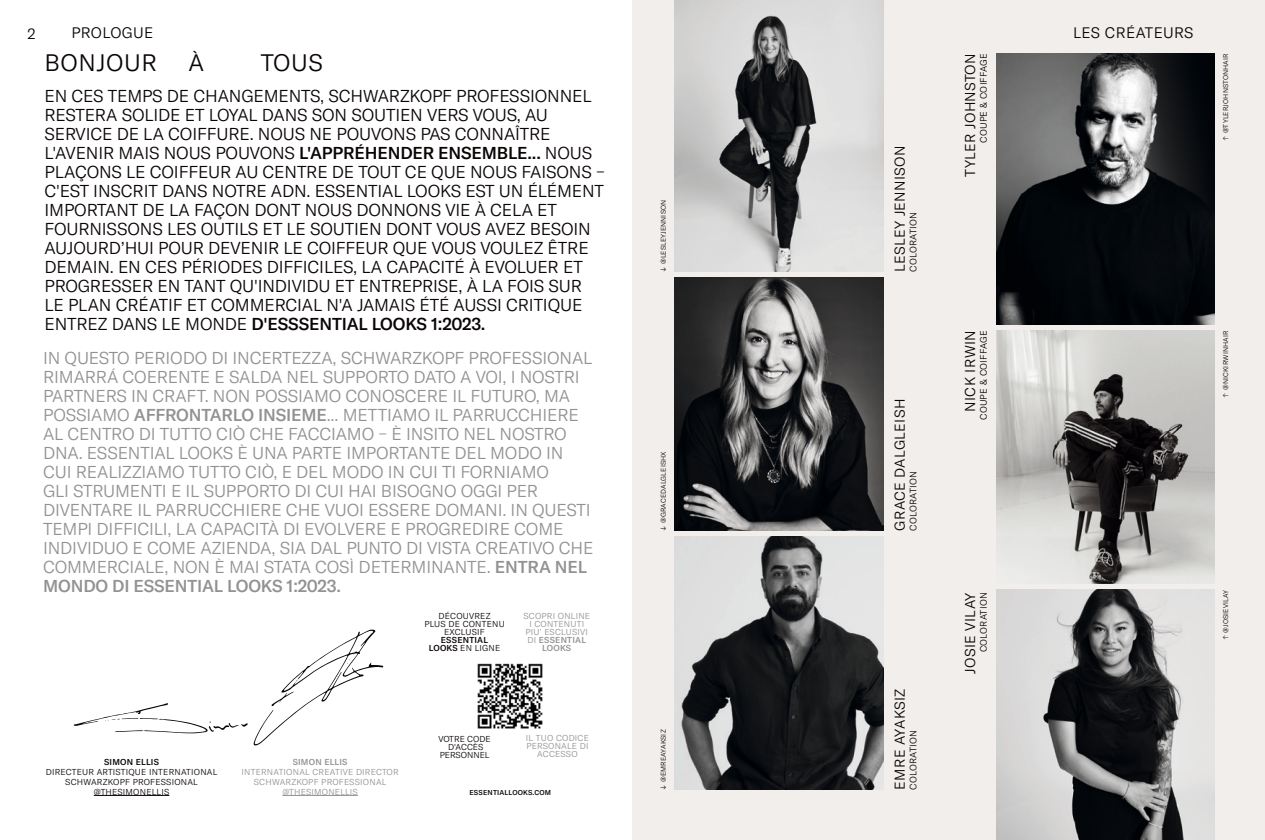
<style>
.page{position:relative;width:1265px;height:840px;background:#fff}
.page>*{position:absolute;margin:0;border:0;box-sizing:border-box;transform-origin:0 0}
.t1{font:300 23.5px "GT America";letter-spacing:.025em;color:#0a0504}
.t2{font:300 17px/19px "GT America";letter-spacing:-.01em;color:#0a0504}
.t3{font:300 17px/19px "GT America";letter-spacing:-.01em;color:#929292}
.t4{font:300 15px "GT America";letter-spacing:.025em;color:#0a0504}
.t5{font:300 14.1px "GT America";letter-spacing:.025em;color:#0a0504}
.t6{font:300 9.2px "GT America";letter-spacing:.025em;color:#0a0504}
.t7{font:300 8.5px/8px "GT America";letter-spacing:.025em;color:#929292;text-align:center}
.t8{font:300 8.5px/10px "GT America";letter-spacing:.025em;color:#0a0504;text-align:center}
.t9{font:500 8.5px/8px "GT America";letter-spacing:.025em;color:#0a0504;text-align:center}
.t10{font:300 8.5px/8px "GT America";color:#0a0504;text-align:center}
.t11{font:500 8.5px "GT America";letter-spacing:.025em;color:#929292}
.t12{font:500 7px "GT America";letter-spacing:.025em;color:#0a0504}
.t13{font:300 6.8px "GT America";letter-spacing:.025em;color:#0a0504}
.s1{font-weight:500}
.s2{font-weight:400}
.s3{font-weight:300}
</style>
<div class="page">
<div style="left:632px;top:0;width:632px;height:839px;background:#f1eeeb"></div>
<img style="left:674px;top:277px;width:209px;height:253px">
<img style="left:996px;top:330px;width:218px;height:253px">
<img style="left:674px;top:536px;width:209px;height:253px">
<img style="left:996px;top:589px;width:218px;height:250px">
<img style="left:674px;top:0;width:209px;height:271px">
<img style="left:477px;top:663px;width:65px;height:64px">
<img style="left:996px;top:54px;width:218px;height:270px">
<svg style="left:74px;top:629px;width:309px;height:116px"></svg>
<hr style="left:282px;top:794px;width:76px;height:1px;background:#929292">
<hr style="left:94px;top:794px;width:75px;height:1px;background:#0a0504">
<p class="t4" style="left:27px;top:25px;width:10px">2</p>
<p class="t4" style="left:71px;top:24px;width:83px">PROLOGUE</p>
<p class="t4" style="left:1072px;top:24px;width:122px">LES CRÉATEURS</p>
<h1 class="t1" style="left:45px;top:49px;width:114px">BONJOUR</h1>
<h1 class="t1" style="left:189px;top:49px;width:17px">À</h1>
<h1 class="t1" style="left:261px;top:49px;width:64px">TOUS</h1>
<p class="t5" style="left:961px;top:177px;width:125px;rotate:-90deg">TYLER JOHNSTON</p>
<p class="t6" style="left:978px;top:143px;width:91px;rotate:-90deg">COUPE &amp; COIFFAGE</p>
<p class="t2" style="left:45px;top:86px;width:561px">EN CES TEMPS DE CHANGEMENTS, SCHWARZKOPF PROFESSIONNEL RESTERA SOLIDE ET LOYAL DANS SON SOUTIEN VERS VOUS, AU SERVICE DE LA COIFFURE. NOUS NE POUVONS PAS CONNAÎTRE L'AVENIR MAIS NOUS POUVONS <span class="s1">L'APPRÉHENDER ENSEMBLE...</span> NOUS PLAÇONS LE COIFFEUR AU CENTRE DE TOUT CE QUE NOUS FAISONS – C'EST INSCRIT DANS NOTRE ADN. ESSENTIAL LOOKS EST UN ÉLÉMENT IMPORTANT DE LA FAÇON DONT NOUS DONNONS VIE À CELA ET FOURNISSONS LES OUTILS ET LE SOUTIEN DONT VOUS AVEZ BESOIN AUJOURD’HUI POUR DEVENIR LE COIFFEUR QUE VOUS VOULEZ ÊTRE DEMAIN. EN CES PÉRIODES DIFFICILES, LA CAPACITÉ À EVOLUER ET PROGRESSER EN TANT QU'INDIVIDU ET ENTREPRISE, À LA FOIS SUR LE PLAN CRÉATIF ET COMMERCIAL N'A JAMAIS ÉTÉ AUSSI CRITIQUE ENTREZ DANS LE MONDE <span class="s1">D'ESSSENTIAL LOOKS 1:2023.</span></p>
<p class="t5" style="left:891px;top:271px;width:128px;rotate:-90deg">LESLEY JENNISON</p>
<p class="t13" style="left:659px;top:271px;width:73px;rotate:-90deg"><span class="s2">↓</span> @LESLEYJENNISON</p>
<p class="t6" style="left:907px;top:271px;width:61px;rotate:-90deg">COLORATION</p>
<p class="t5" style="left:961px;top:411px;width:83px;rotate:-90deg">NICK IRWIN</p>
<p class="t6" style="left:978px;top:420px;width:91px;rotate:-90deg">COUPE &amp; COIFFAGE</p>
<p class="t3" style="left:43px;top:348px;width:552px">IN QUESTO PERIODO DI INCERTEZZA, SCHWARZKOPF PROFESSIONAL RIMARRÁ COERENTE E SALDA NEL SUPPORTO DATO A VOI, I NOSTRI PARTNERS IN CRAFT. NON POSSIAMO CONOSCERE IL FUTURO, MA POSSIAMO <span class="s1">AFFRONTARLO INSIEME</span>... METTIAMO IL PARRUCCHIERE AL CENTRO DI TUTTO CIÒ CHE FACCIAMO – È INSITO NEL NOSTRO DNA. ESSENTIAL LOOKS È UNA PARTE IMPORTANTE DEL MODO IN CUI REALIZZIAMO TUTTO CIÒ, E DEL MODO IN CUI TI FORNIAMO<br>GLI STRUMENTI E IL SUPPORTO DI CUI HAI BISOGNO OGGI PER DIVENTARE IL PARRUCCHIERE CHE VUOI ESSERE DOMANI. IN QUESTI TEMPI DIFFICILI, LA CAPACITÀ DI EVOLVERE E PROGREDIRE COME INDIVIDUO E COME AZIENDA, SIA DAL PUNTO DI VISTA CREATIVO CHE COMMERCIALE, NON È MAI STATA COSÌ DETERMINANTE. <span class="s1">ENTRA NEL MONDO DI ESSENTIAL LOOKS 1:2023.</span></p>
<p class="t5" style="left:891px;top:530px;width:133px;rotate:-90deg">GRACE DALGLEISH</p>
<p class="t13" style="left:659px;top:530px;width:81px;rotate:-90deg"><span class="s2">↓</span> @GRACEDALGLEISHX</p>
<p class="t6" style="left:907px;top:530px;width:61px;rotate:-90deg">COLORATION</p>
<p class="t5" style="left:961px;top:673px;width:83px;rotate:-90deg">JOSIE VILAY</p>
<p class="t6" style="left:978px;top:652px;width:61px;rotate:-90deg">COLORATION</p>
<p class="t8" style="left:424px;top:612px;width:82px;line-height:8px">DÉCOUVREZ<br>PLUS DE CONTENU<br>EXCLUSIF</p>
<p class="t9" style="left:429px;top:636px;width:73px">ESSENTIAL<br>LOOKS <span class="s3">EN LIGNE</span></p>
<p class="t7" style="left:523px;top:612px;width:68px">SCOPRI ONLINE<br>I CONTENUTI<br>PIU' ESCLUSIVI<br>DI <span class="s1">ESSENTIAL<br>LOOKS</span></p>
<p class="t9" style="left:104px;top:757px;width:56px">SIMON ELLIS</p>
<p class="t8" style="left:46px;top:766px;width:173px">DIRECTEUR ARTISTIQUE INTERNATIONAL<br>SCHWARZKOPF PROFESSIONAL @THESIMONELLIS</p>
<p class="t11" style="left:293px;top:756px;width:56px">SIMON ELLIS</p>
<p class="t7" style="left:241px;top:766px;width:159px;line-height:10px">INTERNATIONAL CREATIVE DIRECTOR<br>SCHWARZKOPF PROFESSIONAL @THESIMONELLIS</p>
<p class="t10" style="left:438px;top:734px;width:54px">VOTRE CODE<br>D'ACCÈS<br>PERSONNEL</p>
<p class="t7" style="left:526px;top:733px;width:65px">IL TUO CODICE<br>PERSONALE DI<br>ACCESSO</p>
<p class="t12" style="left:469px;top:788px;width:83px">ESSENTIALLOOKS.COM</p>
<p class="t13" style="left:659px;top:789px;width:62px;rotate:-90deg"><span class="s2">↓</span> @EMREAYAKSIZ</p>
<p class="t5" style="left:891px;top:789px;width:102px;rotate:-90deg">EMRE AYAKSIZ</p>
<p class="t6" style="left:907px;top:789px;width:61px;rotate:-90deg">COLORATION</p>
<p class="t13" style="left:1221px;top:140px;width:89px;rotate:-90deg">↑ @TYLERJOHNSTONHAIR</p>
<p class="t13" style="left:1221px;top:397px;width:69px;rotate:-90deg">↑ @NICKIRWINHAIR</p>
<p class="t13" style="left:1221px;top:639px;width:52px;rotate:-90deg">↑ @JOSIEVILAY</p>
</div>
